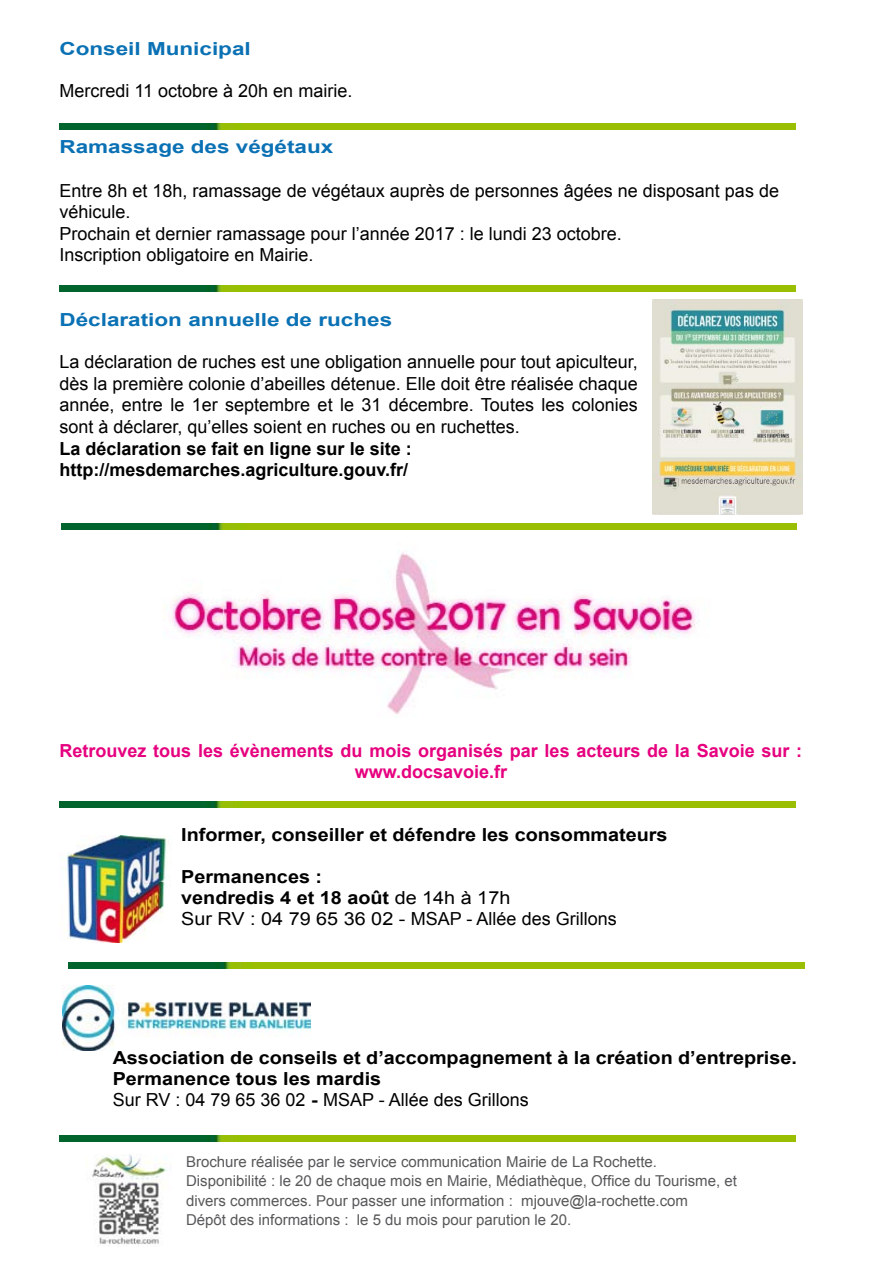
<style>
.page{position:relative;width:893px;height:1263px;background:#fff}
.page>*{position:absolute;margin:0;border:0;box-sizing:border-box;transform-origin:0 0}
.t1{font:18px/21.6px "Arial";color:#000;text-align:justify}
.t2{font:700 18px/21px "Arial";color:#000;scale:1.1 1}
.t3{font:700 18px/21.6px "Arial";color:#e6017f;text-align:center}
.t4{font:18px/21px "Arial";color:#000;scale:1.1 1}
.t5{font:700 18px/21.6px "Arial";color:#000}
.t6{font:700 18px "Arial";color:#0a71b4;scale:1.25 1}
.t7{font:15px/19.5px "Arial";color:#58585a}
.s1{font-weight:700}
.s2{font-weight:400}
</style>
<div class="page">
<img style="left:92px;top:1154px;width:79px;height:91px">
<img style="left:60px;top:285px;width:735px;height:6px">
<img style="left:60px;top:124px;width:735px;height:6px">
<img style="left:60px;top:801px;width:735px;height:6px">
<img style="left:61px;top:524px;width:736px;height:6px">
<img style="left:164px;top:552px;width:536px;height:162px">
<img style="left:60px;top:1136px;width:735px;height:6px">
<img style="left:653px;top:300px;width:149px;height:214px">
<img style="left:62px;top:985px;width:248px;height:66px">
<img style="left:68px;top:962px;width:736px;height:6px">
<img style="left:63px;top:836px;width:106px;height:106px">
<p class="t6" style="left:60px;top:36px;width:155px">Conseil Municipal</p>
<p class="t1" style="left:60px;top:80px;width:294px">Mercredi 11 octobre à 20h en mairie.</p>
<p class="t6" style="left:60px;top:135px;width:221px">Ramassage des végétaux</p>
<p class="t1" style="left:60px;top:180px;width:721px;text-align:left">Entre 8h et 18h, ramassage de végétaux auprès de personnes âgées ne disposant pas de véhicule.<br>Prochain et dernier ramassage pour l’année 2017 : le lundi 23 octobre.<br>Inscription obligatoire en Mairie.</p>
<p class="t6" style="left:60px;top:307px;width:268px">Déclaration annuelle de ruches</p>
<p class="t1" style="left:60px;top:351px;width:580px">La déclaration de ruches est une obligation annuelle pour tout apiculteur, dès la première colonie d’abeilles détenue. Elle doit être réalisée chaque année, entre le 1er septembre et le 31 décembre. Toutes les colonies sont à déclarer, qu’elles soient en ruches ou en ruchettes.</p>
<p class="t5" style="left:60px;top:438px;width:354px">La déclaration se fait en ligne sur le site : http://mesdemarches.agriculture.gouv.fr/</p>
<p class="t3" style="left:60px;top:740px;width:744px">Retrouvez tous les évènements du mois organisés par les acteurs de la Savoie sur : www.docsavoie.fr</p>
<p class="t2" style="left:181px;top:825px;width:444px">Informer, conseiller et défendre les consommateurs</p>
<p class="t4" style="left:181px;top:867px;width:397px"><span class="s1">Permanences :<br>vendredis 4 et 18 août</span> de 14h à 17h<br>Sur RV : 04 79 65 36 02 - MSAP - Allée des Grillons</p>
<p class="t2" style="left:113px;top:1047px;width:624px">Association de conseils et d’accompagnement à la création d’entreprise.<br>Permanence tous les mardis<br><span class="s2">Sur RV : 04 79 65 36 02</span> - <span class="s2">MSAP - Allée des Grillons</span></p>
<p class="t7" style="left:186px;top:1152px;width:552px">Brochure réalisée par le service communication Mairie de La Rochette.<br>Disponibilité : le 20 de chaque mois en Mairie, Médiathèque, Office du Tourisme, et divers commerces. Pour passer une information : mjouve@la-rochette.com<br>Dépôt des informations : le 5 du mois pour parution le 20.</p>
</div>
